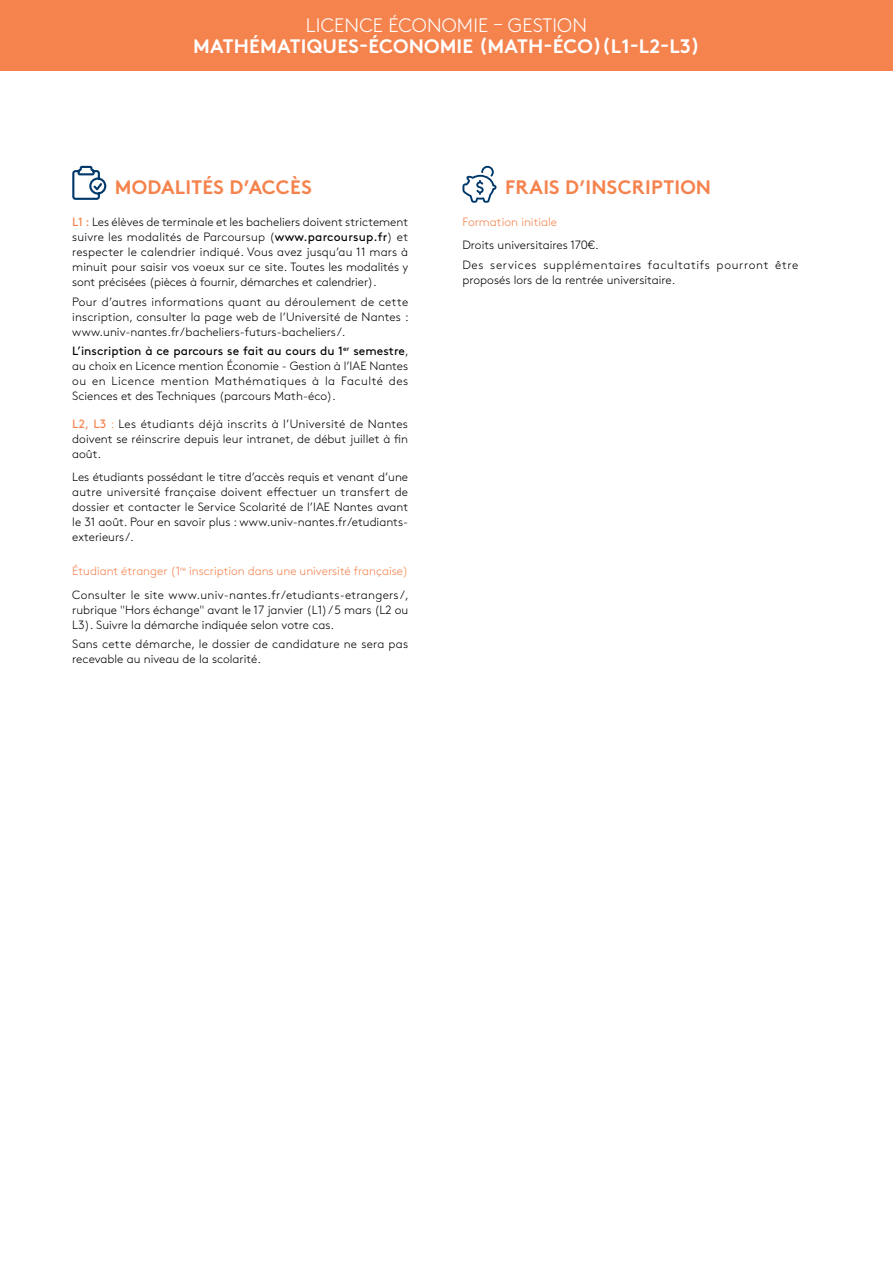
<style>
.page{position:relative;width:893px;height:1263px;background:#fff}
.page>*{position:absolute;margin:0;border:0;box-sizing:border-box;transform-origin:0 0}
.t1{font:700 19.5px "Brown Std";letter-spacing:.01em;color:#fff}
.t2{font:700 19.5px "Brown Std";letter-spacing:.01em;color:#f5834e}
.t3{font:300 19.5px "Brown Std";letter-spacing:.01em;color:#fff}
.t4{font:300 12px/15px "Brown Std";color:#000;text-align:justify}
.t5{font:300 12px/23.5px "Brown Std";color:#f5834e}
.t6{font:300 12px/19.2px "Brown Std";letter-spacing:.055em;color:#000}
.s1{font-weight:400;color:#f5834e}
.s2{font-weight:400}
.s3{color:#f5834e}
.s4{color:#000}
</style>
<div class="page">
<div style="left:0;top:0;width:893px;height:71px;background:#f5834e"></div>
<svg style="left:72px;top:166px;width:34px;height:34px"></svg>
<svg style="left:462px;top:166px;width:34px;height:37px"></svg>
<h1 class="t3" style="left:306px;top:14px;width:283px">LICENCE ÉCONOMIE – GESTION</h1>
<h1 class="t1" style="left:193px;top:34px;width:508px">MATHÉMATIQUES-ÉCONOMIE (MATH-ÉCO)(L1-L2-L3)</h1>
<h1 class="t2" style="left:115px;top:176px;width:198px">MODALITÉS D’ACCÈS</h1>
<p class="t4" style="left:72px;top:215px;width:338px"><span class="s1">L1 :</span> Les élèves de terminale et les bacheliers doivent strictement suivre les modalités de Parcoursup (<span class="s2">www.parcoursup.fr</span>) et respecter le calendrier indiqué. Vous avez jusqu’au 11 mars à minuit pour saisir vos voeux sur ce site. Toutes les modalités y sont précisées (pièces à fournir, démarches et calendrier).</p>
<p class="t4" style="left:72px;top:294px;width:338px">Pour d’autres informations quant au déroulement de cette inscription, consulter la page web de l’Université de Nantes : www.univ-nantes.fr/bacheliers-futurs-bacheliers/.</p>
<p class="t4" style="left:72px;top:343px;width:338px"><span class="s2">L’inscription à ce parcours se fait au cours du 1</span><sup>er</sup> <span class="s2">semestre</span>, au choix en Licence mention Économie - Gestion à l’IAE Nantes ou en Licence mention Mathématiques à la Faculté des Sciences et des Techniques (parcours Math-éco).</p>
<p class="t4" style="left:72px;top:416px;width:337px"><span class="s1">L2, L3</span> <span class="s3">:</span> Les étudiants déjà inscrits à l’Université de Nantes doivent se réinscrire depuis leur intranet, de début juillet à fin août.</p>
<p class="t4" style="left:72px;top:470px;width:337px">Les étudiants possédant le titre d’accès requis et venant d’une autre université française doivent effectuer un transfert de dossier et contacter le Service Scolarité de l’IAE Nantes avant le 31 août. Pour en savoir plus : www.univ-nantes.fr/etudiants&shy;exterieurs/.</p>
<p class="t5" style="left:72px;top:560px;width:338px">Étudiant étranger (1<sup>re</sup> inscription dans une université française)<br><span class="s4">Consulter le site www.univ-nantes.fr/etudiants-etrangers/,</span></p>
<p class="t4" style="left:72px;top:602px;width:337px">rubrique "Hors échange" avant le 17 janvier (L1) / 5 mars (L2 ou<br>L3). Suivre la démarche indiquée selon votre cas.</p>
<p class="t4" style="left:72px;top:637px;width:337px">Sans cette démarche, le dossier de candidature ne sera pas recevable au niveau de la scolarité.</p>
<h1 class="t2" style="left:505px;top:175px;width:208px">FRAIS D’INSCRIPTION</h1>
<p class="t5" style="left:462px;top:210px;width:96px">Formation initiale</p>
<p class="t6" style="left:462px;top:236px;width:337px">Droits universitaires 170€.<br>Des services supplémentaires facultatifs pourront être</p>
<p class="t4" style="left:462px;top:272px;width:214px">proposés lors de la rentrée universitaire.</p>
</div>
